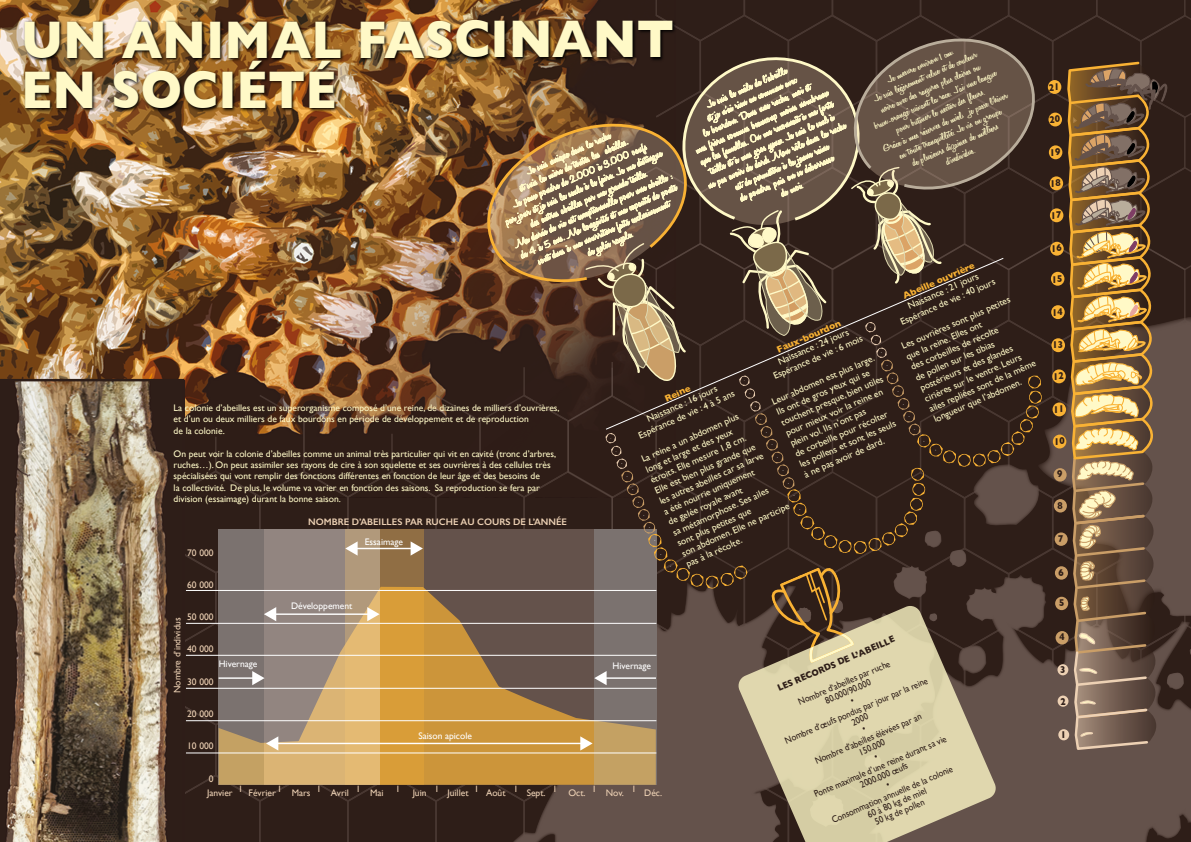
<style>
.page{position:relative;width:1191px;height:842px;background:#fff}
.page>*{position:absolute;margin:0;border:0;box-sizing:border-box;transform-origin:0 0}
.t1{font:700 54px/50.1px "Gill Sans";color:#fff9c7;scale:.9 1}
.t2{font:600 10.5px/12.4px "Honey Script";color:#fff9c7;text-align:center;scale:1.4 1}
.t3{font:9.5px/11.4px "Gill Sans";color:#fff9c7}
.t4{font:9.5px/10.5px "Gill Sans";color:#2e1e18;text-align:center;scale:.9 1}
.t5{font:9.5px "Gill Sans";color:#edd1b4}
.t6{font:9.5px "Gill Sans";color:#fff}
.t7{font:600 9.5px "Gill Sans";color:#edd1b4}
.t8{font:700 9.5px "Gill Sans";color:#f9b234}
.t9{font:700 9.5px "Gill Sans";color:#2e1e18;scale:.9 1}
.t10{font:9.2px "Gill Sans";color:#edd1b4}
</style>
<div class="page">
<img style="left:0;top:0;width:1191px;height:842px">
<h1 class="t1" style="left:21px;top:13px;width:727px">UN ANIMAL FASCINANT<br>EN SOCIÉTÉ</h1>
<p class="t2" style="left:856px;top:88px;width:98px;rotate:-24deg">Je mesure environ 1 cm.<br>Je suis légèrement velue et de couleur<br>noire avec des rayures plus claires ou brun-orangé suivant la race. J’ai une langue pour butiner le nectar des fleurs.<br>Grâce à mes réserves de miel, je passe l’hiver en toute tranquillité. Je vis en groupe<br>de plusieurs dizaines de milliers<br>d’individus.</p>
<p class="t8" style="left:900px;top:289px;width:79px;rotate:-24deg">Abeille ouvrière</p>
<p class="t3" style="left:894px;top:306px;width:104px;text-align:center;rotate:-24deg">Naissance : 21 jours<br>Espérance de vie : 40 jours</p>
<p class="t3" style="left:899px;top:341px;width:120px;rotate:-24deg">Les ouvrières sont plus petites que la reine. Elles ont<br>des corbeilles de récolte<br>de pollen sur les tibias postérieurs et des glandes cirières sur le ventre. Leurs ailes repliées sont de la même longueur que l’abdomen.</p>
<p class="t8" style="left:774px;top:343px;width:70px;rotate:-24deg">Faux-bourdon</p>
<p class="t3" style="left:767px;top:361px;width:98px;text-align:center;rotate:-24deg">Naissance : 24 jours<br>Espérance de vie : 6 mois</p>
<p class="t3" style="left:770px;top:397px;width:113px;rotate:-24deg">Leur abdomen est plus large.<br>Ils ont de gros yeux qui se touchent presque, bien utiles pour mieux voir la reine en plein vol. Ils n’ont pas<br>de corbeille pour récolter les pollens et sont les seuls<br>à ne pas avoir de dard.</p>
<p class="t8" style="left:662px;top:392px;width:29px;rotate:-24deg">Reine</p>
<p class="t3" style="left:631px;top:420px;width:106px;text-align:center;rotate:-24deg">Naissance : 16 jours<br>Espérance de vie : 4 à 5 ans</p>
<p class="t3" style="left:174px;top:402px;width:387px">La colonie d’abeilles est un superorganisme composé d’une reine, de dizaines de milliers d’ouvrières, et d’un ou deux milliers de faux bourdons en période de développement et de reproduction<br>de la colonie.</p>
<p class="t3" style="left:174px;top:448px;width:384px">On peut voir la colonie d’abeilles comme un animal très particulier qui vit en cavité (tronc d’arbres, ruches…). On peut assimiler ses rayons de cire à son squelette et ses ouvrières à des cellules très spécialisées qui vont remplir des fonctions différentes en fonction de leur âge et des besoins de<br>la collectivité. De plus, le volume va varier en fonction des saisons. Sa reproduction se fera par division (essaimage) durant la bonne saison.</p>
<p class="t3" style="left:638px;top:455px;width:119px;rotate:-24deg">La reine a un abdomen plus long et large et des yeux étroits. Elle mesure 1,8 cm.<br>Elle est bien plus grande que les autres abeilles car sa larve a été nourrie uniquement<br>de gelée royale avant<br>sa métamorphose. Ses ailes sont plus petites que<br>son abdomen. Elle ne participe pas à la récolte.</p>
<p class="t7" style="left:308px;top:516px;width:260px">NOMBRE D’ABEILLES PAR RUCHE AU COURS DE L’ANNÉE</p>
<p class="t6" style="left:365px;top:536px;width:40px">Essaimage</p>
<p class="t5" style="left:187px;top:547px;width:28px">70 000</p>
<p class="t5" style="left:187px;top:579px;width:28px">60 000</p>
<p class="t5" style="left:187px;top:611px;width:28px">50 000</p>
<p class="t5" style="left:187px;top:644px;width:28px">40 000</p>
<p class="t5" style="left:187px;top:676px;width:28px">30 000</p>
<p class="t5" style="left:187px;top:708px;width:28px">20 000</p>
<p class="t5" style="left:187px;top:740px;width:28px">10 000</p>
<p class="t5" style="left:209px;top:773px;width:6px">0</p>
<p class="t6" style="left:291px;top:601px;width:63px">Développement</p>
<p class="t5" style="left:172px;top:693px;width:77px;rotate:-90deg">Nombre d’individus</p>
<p class="t9" style="left:775px;top:681px;width:142px;rotate:-23deg">LES RECORDS DE L’ABEILLE</p>
<p class="t6" style="left:219px;top:658px;width:40px">Hivernage</p>
<p class="t6" style="left:612px;top:660px;width:40px">Hivernage</p>
<p class="t4" style="left:796px;top:697px;width:112px;line-height:9.5px;rotate:-23deg">Nombre d’abeilles par ruche<br>80.000/90.000</p>
<p class="t4" style="left:779px;top:726px;width:173px;rotate:-23deg">•<br>Nombre d’œufs pondus par jour par la reine</p>
<p class="t4" style="left:805px;top:737px;width:129px;rotate:-23deg">2000<br>•<br>Nombre d’abeilles élèvées par an</p>
<p class="t6" style="left:418px;top:730px;width:55px">Saison apicole</p>
<p class="t4" style="left:804px;top:770px;width:160px;rotate:-23deg">150.000<br>•<br>Ponte maximale d’une reine durant sa vie</p>
<p class="t4" style="left:822px;top:796px;width:147px;rotate:-23deg">2000.000 œufs<br>•<br>Consommation annuelle de la colonie</p>
<p class="t10" style="left:239px;top:783px;width:4px">I</p>
<p class="t10" style="left:278px;top:783px;width:4px">I</p>
<p class="t10" style="left:318px;top:783px;width:4px">I</p>
<p class="t10" style="left:357px;top:783px;width:4px">I</p>
<p class="t10" style="left:397px;top:783px;width:4px">I</p>
<p class="t10" style="left:436px;top:783px;width:4px">I</p>
<p class="t10" style="left:475px;top:783px;width:4px">I</p>
<p class="t10" style="left:515px;top:783px;width:4px">I</p>
<p class="t10" style="left:554px;top:783px;width:4px">I</p>
<p class="t10" style="left:593px;top:783px;width:4px">I</p>
<p class="t10" style="left:632px;top:783px;width:4px">I</p>
<p class="t4" style="left:866px;top:810px;width:72px;line-height:9.5px;rotate:-23deg">60 à 80 kg de miel<br>50 kg de pollen</p>
<p class="t5" style="left:207px;top:787px;width:27px">Janvier</p>
<p class="t5" style="left:248px;top:787px;width:29px">Février</p>
<p class="t5" style="left:292px;top:787px;width:20px">Mars</p>
<p class="t5" style="left:331px;top:787px;width:20px">Avril</p>
<p class="t5" style="left:370px;top:787px;width:15px">Mai</p>
<p class="t5" style="left:413px;top:787px;width:15px">Juin</p>
<p class="t5" style="left:447px;top:787px;width:22px">Juillet</p>
<p class="t5" style="left:486px;top:787px;width:21px">Août</p>
<p class="t5" style="left:527px;top:787px;width:20px">Sept.</p>
<p class="t5" style="left:568px;top:787px;width:19px">Oct.</p>
<p class="t5" style="left:606px;top:787px;width:20px">Nov.</p>
<p class="t5" style="left:644px;top:787px;width:20px">Déc.</p>
</div>
